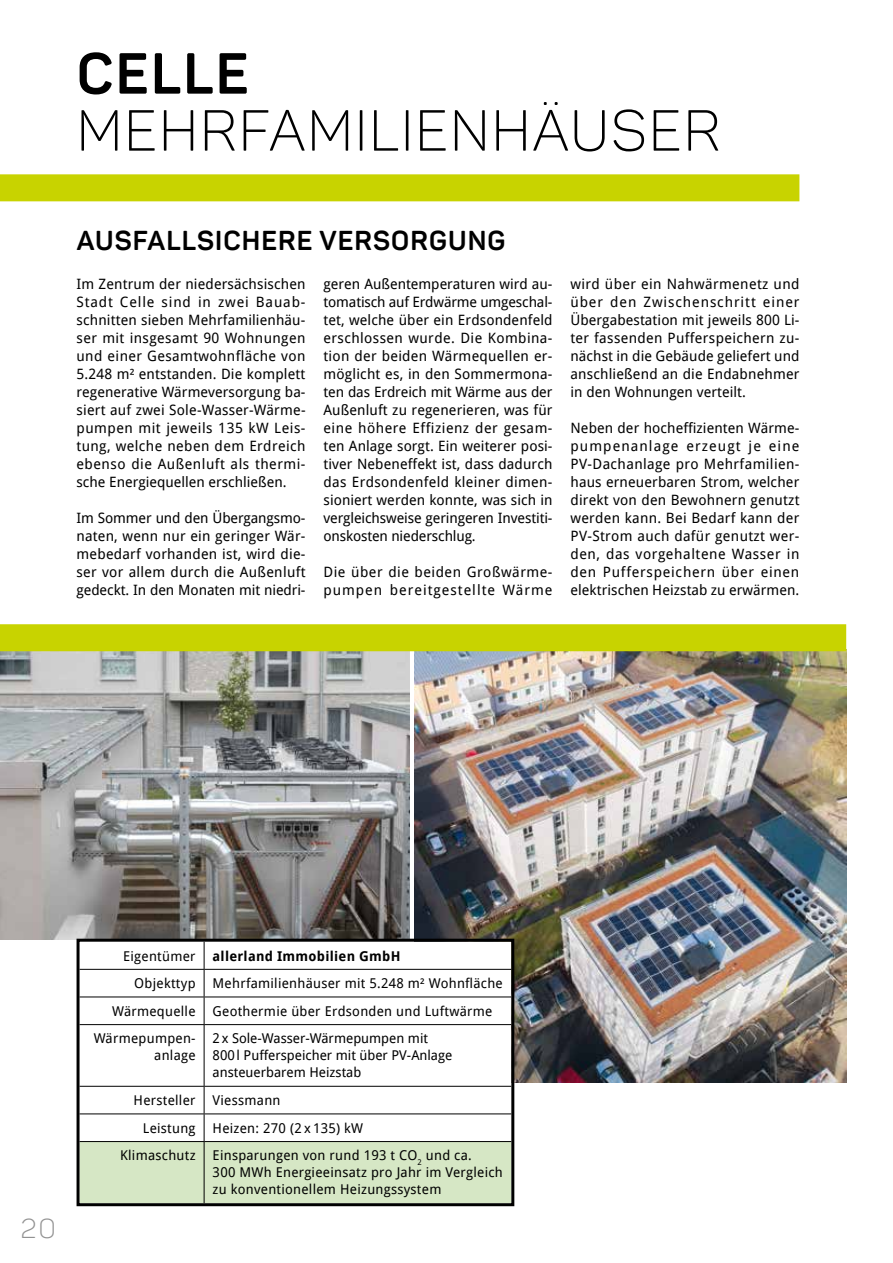
<style>
.page{position:relative;width:893px;height:1263px;background:#fff}
.page>*{position:absolute;margin:0;border:0;box-sizing:border-box;transform-origin:0 0}
.t1{font:300 57px "Panton";letter-spacing:.04em;color:#000}
.t2{font:700 57px "Panton";letter-spacing:.04em;color:#000}
.t3{font:700 27px "Panton";letter-spacing:.04em;color:#000}
.t4{font:300 27px "Panton";color:#929292}
.t5{font:14.25px/18px "Droid Sans";letter-spacing:.005em;color:#000;text-align:justify}
.t6{font:14.25px/18px "Droid Sans";letter-spacing:.07em;color:#000}
.t7{font:13.5px/16.8px "Droid Sans";letter-spacing:.02em;color:#000;text-align:right}
.t8{font:13.5px/16.8px "Droid Sans";color:#000}
.t9{font:700 13.5px "Droid Sans";letter-spacing:.02em;color:#000}
</style>
<div class="page">
<div style="left:0;top:174px;width:799px;height:27px;background:#c8d300"></div>
<img style="left:0;top:651px;width:409px;height:288px">
<img style="left:414px;top:651px;width:432px;height:431px">
<svg style="left:81px;top:943px;width:429px;height:143px"></svg>
<hr style="left:80px;top:969px;width:124px;height:1px;background:#000">
<hr style="left:204px;top:969px;width:307px;height:1px;background:#000">
<hr style="left:80px;top:996px;width:124px;height:1px;background:#000">
<hr style="left:204px;top:996px;width:307px;height:1px;background:#000">
<svg style="left:204px;top:943px;width:1px;height:81px"></svg>
<hr style="left:80px;top:1024px;width:124px;height:1px;background:#000">
<hr style="left:204px;top:1024px;width:307px;height:1px;background:#000">
<hr style="left:204px;top:1025px;width:1px;height:61px;background:#000">
<hr style="left:80px;top:1086px;width:124px;height:1px;background:#000">
<hr style="left:204px;top:1086px;width:307px;height:1px;background:#000">
<svg style="left:81px;top:1087px;width:429px;height:115px"></svg>
<hr style="left:80px;top:1141px;width:124px;height:1px;background:#000">
<hr style="left:204px;top:1141px;width:307px;height:1px;background:#000">
<hr style="left:204px;top:1142px;width:1px;height:61px;background:#000">
<div style="left:77px;top:939px;width:437px;height:267px;border:3px solid #000"></div>
<div style="left:0;top:624px;width:846px;height:27px;background:#c8d300"></div>
<h1 class="t2" style="left:77px;top:38px;width:173px">CELLE</h1>
<h1 class="t1" style="left:77px;top:96px;width:645px">MEHRFAMILIENHÄUSER</h1>
<h2 class="t3" style="left:77px;top:223px;width:430px">AUSFALLSICHERE VERSORGUNG</h2>
<p class="t5" style="left:77px;top:275px;width:231px">Im Zentrum der niedersächsischen Stadt Celle sind in zwei Bauab&shy;schnitten sieben Mehrfamilienhäu&shy;ser mit insgesamt 90 Wohnungen und einer Gesamtwohnfläche von 5.248 m² entstanden. Die komplett regenerative Wärmeversorgung ba&shy;siert auf zwei Sole-Wasser-Wärme&shy;pumpen mit jeweils 135 kW Leis&shy;tung, welche neben dem Erdreich ebenso die Außenluft als thermi&shy;sche Energiequellen erschließen.</p>
<p class="t5" style="left:77px;top:509px;width:230px">Im Sommer und den Übergangsmo&shy;naten, wenn nur ein geringer Wär&shy;mebedarf vorhanden ist, wird die&shy;ser vor allem durch die Außenluft gedeckt. In den Monaten mit niedri-</p>
<p class="t5" style="left:323px;top:275px;width:231px">geren Außentemperaturen wird au&shy;tomatisch auf Erdwärme umgeschal&shy;tet, welche über ein Erdsondenfeld erschlossen wurde. Die Kombina&shy;tion der beiden Wärmequellen er&shy;möglicht es, in den Sommermona&shy;ten das Erdreich mit Wärme aus der Außenluft zu regenerieren, was für eine höhere Effizienz der gesam&shy;ten Anlage sorgt. Ein weiterer posi&shy;tiver Nebeneffekt ist, dass dadurch das Erdsondenfeld kleiner dimen&shy;sioniert werden konnte, was sich in vergleichsweise geringeren Investiti&shy;onskosten niederschlug.</p>
<p class="t6" style="left:323px;top:563px;width:231px">Die über die beiden Großwärme&shy;pumpen bereitgestellte Wärme</p>
<p class="t5" style="left:570px;top:275px;width:231px">wird über ein Nahwärmenetz und über den Zwischenschritt einer Übergabestation mit jeweils 800 Li&shy;ter fassenden Pufferspeichern zu&shy;nächst in die Gebäude geliefert und anschließend an die Endabnehmer in den Wohnungen verteilt.</p>
<p class="t5" style="left:570px;top:419px;width:231px">Neben der hocheffizienten Wärme&shy;pumpenanlage erzeugt je eine PV-Dachanlage pro Mehrfamilien&shy;haus erneuerbaren Strom, welcher direkt von den Bewohnern genutzt werden kann. Bei Bedarf kann der PV-Strom auch dafür genutzt wer&shy;den, das vorgehaltene Wasser in den Pufferspeichern über einen elektrischen Heizstab zu erwärmen.</p>
<h2 class="t4" style="left:21px;top:1212px;width:36px">20</h2>
<p class="t7" style="left:123px;top:947px;width:74px">Eigentümer</p>
<p class="t9" style="left:213px;top:948px;width:189px">allerland Immobilien GmbH</p>
<p class="t7" style="left:134px;top:975px;width:63px">Objekttyp</p>
<p class="t7" style="left:213px;top:975px;width:292px">Mehrfamilienhäuser mit 5.248 m² Wohnfläche</p>
<p class="t7" style="left:112px;top:1002px;width:85px">Wärmequelle</p>
<p class="t7" style="left:213px;top:1002px;width:281px">Geothermie über Erdsonden und Luftwärme</p>
<p class="t7" style="left:94px;top:1030px;width:103px">Wärmepumpen&shy;anlage</p>
<p class="t8" style="left:213px;top:1030px;width:241px">2x Sole-Wasser-Wärmepumpen mit<br>800l Pufferspeicher mit über PV-Anlage ansteuerbarem Heizstab</p>
<p class="t7" style="left:134px;top:1092px;width:63px">Hersteller</p>
<p class="t7" style="left:213px;top:1092px;width:69px">Viessmann</p>
<p class="t7" style="left:143px;top:1119px;width:54px">Leistung</p>
<p class="t7" style="left:213px;top:1119px;width:152px">Heizen: 270 (2 x 135) kW</p>
<p class="t7" style="left:120px;top:1147px;width:77px">Klimaschutz</p>
<p class="t7" style="left:213px;top:1147px;width:292px;text-align:left">Einsparungen von rund 193 t CO<sub>2</sub> und ca.<br>300 MWh Energieeinsatz pro Jahr im Vergleich zu konventionellem Heizungssystem</p>
</div>
